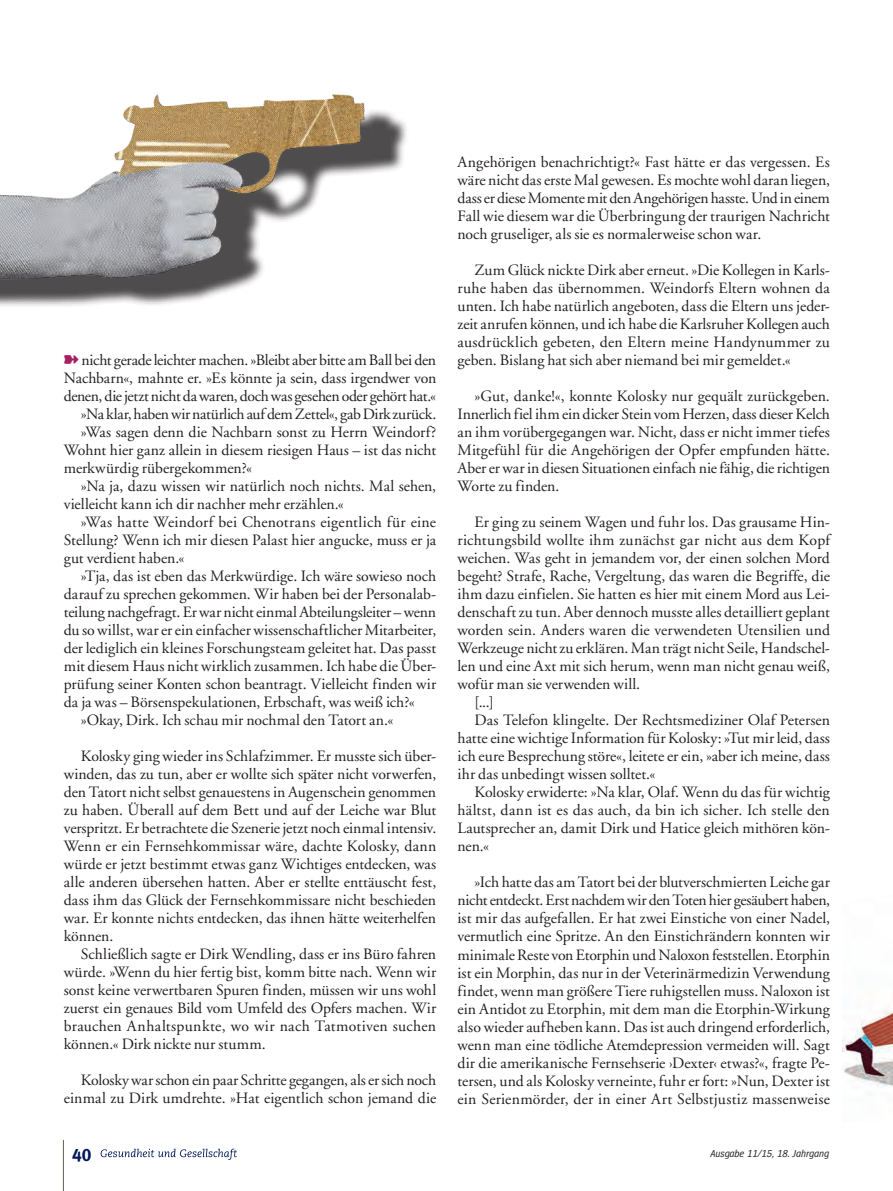
<style>
.page{position:relative;width:893px;height:1191px;background:#fff}
.page>*{position:absolute;margin:0;border:0;box-sizing:border-box;transform-origin:0 0}
.Thema_Fließ_mE{font:15.75px/18px "GG Garamond";color:#231f20;text-align:justify}
.Thema_Fließ_mE-2{font:15.75px "GG Garamond";letter-spacing:-.02em;color:#231f20}
.t1{font:italic 10.5px "Spiegel Cd";color:#231f20}
.s1{color:#a62063}
</style>
<div class="page">
<hr style="left:63px;top:1140px;width:1px;height:51px;background:#606155">
<svg style="left:101px;top:1148px;width:136px;height:11px"></svg>
<img style="left:842px;top:1010px;width:51px;height:77px">
<div style="left:0;top:108px;width:409px;height:200px;background:#231f20;opacity:.8"></div>
<img style="left:0;top:94px;width:368px;height:187px">
<p class="Thema_Fließ_mE" style="left:64px;top:351px;width:374px"><span class="s1">➽</span> nicht gerade leichter machen. »Bleibt aber bitte am Ball bei den Nachbarn«, mahnte er. »Es könnte ja sein, dass irgendwer von denen, die jetzt nicht da waren, doch was gesehen oder gehört hat.«</p>
<p class="Thema_Fließ_mE-2" style="left:81px;top:405px;width:357px">»Na klar, haben wir natürlich auf dem Zettel«, gab Dirk zurück.</p>
<p class="Thema_Fließ_mE" style="left:64px;top:423px;width:374px;text-indent:17px">»Was sagen denn die Nachbarn sonst zu Herrn Weindorf?<br>Wohnt hier ganz allein in diesem riesigen Haus – ist das nicht merkwürdig rübergekommen?«</p>
<p class="Thema_Fließ_mE" style="left:64px;top:477px;width:374px;text-indent:17px">»Na ja, dazu wissen wir natürlich noch nichts. Mal sehen, vielleicht kann ich dir nachher mehr erzählen.«</p>
<p class="Thema_Fließ_mE" style="left:64px;top:513px;width:374px;text-indent:17px">»Was hatte Weindorf bei Chenotrans eigentlich für eine Stellung? Wenn ich mir diesen Palast hier angucke, muss er ja gut verdient haben.«</p>
<p class="Thema_Fließ_mE" style="left:64px;top:567px;width:374px;text-indent:17px">»Tja, das ist eben das Merkwürdige. Ich wäre sowieso noch darauf zu sprechen gekommen. Wir haben bei der Personalab&shy;teilung nachgefragt. Er war nicht einmal Abteilungsleiter – wenn du so willst, war er ein einfacher wissenschaftlicher Mitarbeiter, der lediglich ein kleines Forschungsteam geleitet hat. Das passt mit diesem Haus nicht wirklich zusammen. Ich habe die Über&shy;prüfung seiner Konten schon beantragt. Vielleicht finden wir da ja was – Börsenspekulationen, Erbschaft, was weiß ich?«</p>
<p class="Thema_Fließ_mE" style="left:81px;top:711px;width:314px">»Okay, Dirk. Ich schau mir nochmal den Tatort an.«</p>
<p class="Thema_Fließ_mE" style="left:64px;top:747px;width:374px;text-indent:17px">Kolosky ging wieder ins Schlafzimmer. Er musste sich über&shy;winden, das zu tun, aber er wollte sich später nicht vorwerfen, den Tatort nicht selbst genauestens in Augenschein genommen zu haben. Überall auf dem Bett und auf der Leiche war Blut verspritzt. Er betrachtete die Szenerie jetzt noch einmal intensiv.<br>Wenn er ein Fernsehkommissar wäre, dachte Kolosky, dann würde er jetzt bestimmt etwas ganz Wichtiges entdecken, was alle anderen übersehen hatten. Aber er stellte enttäuscht fest, dass ihm das Glück der Fernsehkommissare nicht beschieden war. Er konnte nichts entdecken, das ihnen hätte weiterhelfen können.</p>
<p class="Thema_Fließ_mE" style="left:64px;top:945px;width:374px;text-indent:17px">Schließlich sagte er Dirk Wendling, dass er ins Büro fahren würde. »Wenn du hier fertig bist, komm bitte nach. Wenn wir sonst keine verwertbaren Spuren finden, müssen wir uns wohl zuerst ein genaues Bild vom Umfeld des Opfers machen. Wir brauchen Anhaltspunkte, wo wir nach Tatmotiven suchen können.« Dirk nickte nur stumm.</p>
<p class="Thema_Fließ_mE" style="left:64px;top:1071px;width:374px;text-align:right">Kolosky war schon ein paar Schritte gegangen, als er sich noch einmal zu Dirk umdrehte. »Hat eigentlich schon jemand die</p>
<p class="Thema_Fließ_mE" style="left:457px;top:153px;width:374px">Angehörigen benachrichtigt?« Fast hätte er das vergessen. Es wäre nicht das erste Mal gewesen. Es mochte wohl daran liegen, dass er diese Momente mit den Angehörigen hasste. Und in einem Fall wie diesem war die Überbringung der traurigen Nachricht noch gruseliger, als sie es normalerweise schon war.</p>
<p class="Thema_Fließ_mE" style="left:457px;top:261px;width:374px;text-indent:17px">Zum Glück nickte Dirk aber erneut. »Die Kollegen in Karls&shy;ruhe haben das übernommen. Weindorfs Eltern wohnen da unten. Ich habe natürlich angeboten, dass die Eltern uns jeder&shy;zeit anrufen können, und ich habe die Karlsruher Kollegen auch ausdrücklich gebeten, den Eltern meine Handynummer zu geben. Bislang hat sich aber niemand bei mir gemeldet.«</p>
<p class="Thema_Fließ_mE" style="left:457px;top:387px;width:374px;text-indent:17px">»Gut, danke!«, konnte Kolosky nur gequält zurückgeben.<br>Innerlich fiel ihm ein dicker Stein vom Herzen, dass dieser Kelch an ihm vorübergegangen war. Nicht, dass er nicht immer tiefes Mitgefühl für die Angehörigen der Opfer empfunden hätte.<br>Aber er war in diesen Situationen einfach nie fähig, die richtigen Worte zu finden.</p>
<p class="Thema_Fließ_mE" style="left:457px;top:513px;width:374px;text-indent:17px">Er ging zu seinem Wagen und fuhr los. Das grausame Hin&shy;richtungsbild wollte ihm zunächst gar nicht aus dem Kopf weichen. Was geht in jemandem vor, der einen solchen Mord begeht? Strafe, Rache, Vergeltung, das waren die Begriffe, die ihm dazu einfielen. Sie hatten es hier mit einem Mord aus Lei&shy;denschaft zu tun. Aber dennoch musste alles detailliert geplant worden sein. Anders waren die verwendeten Utensilien und Werkzeuge nicht zu erklären. Man trägt nicht Seile, Handschel&shy;len und eine Axt mit sich herum, wenn man nicht genau weiß, wofür man sie verwenden will.</p>
<p class="Thema_Fließ_mE" style="left:474px;top:693px;width:21px">[...]</p>
<p class="Thema_Fließ_mE" style="left:457px;top:711px;width:374px;text-indent:17px">Das Telefon klingelte. Der Rechtsmediziner Olaf Petersen hatte eine wichtige Information für Kolosky: »Tut mir leid, dass ich eure Besprechung störe«, leitete er ein, »aber ich meine, dass ihr das unbedingt wissen solltet.«</p>
<p class="Thema_Fließ_mE" style="left:457px;top:783px;width:374px;text-indent:17px">Kolosky erwiderte: »Na klar, Olaf. Wenn du das für wichtig hältst, dann ist es das auch, da bin ich sicher. Ich stelle den Lautsprecher an, damit Dirk und Hatice gleich mithören kön&shy;nen.«</p>
<p class="Thema_Fließ_mE" style="left:457px;top:873px;width:374px;text-indent:17px">»Ich hatte das am Tatort bei der blutverschmierten Leiche gar nicht entdeckt. Erst nachdem wir den Toten hier gesäubert haben, ist mir das aufgefallen. Er hat zwei Einstiche von einer Nadel, vermutlich eine Spritze. An den Einstichrändern konnten wir minimale Reste von Etorphin und Naloxon feststellen. Etorphin ist ein Morphin, das nur in der Veterinärmedizin Verwendung findet, wenn man größere Tiere ruhigstellen muss. Naloxon ist ein Antidot zu Etorphin, mit dem man die Etorphin-Wirkung also wieder aufheben kann. Das ist auch dringend erforderlich, wenn man eine tödliche Atemdepression vermeiden will. Sagt dir die amerikanische Fernsehserie ›Dexter‹ etwas?«, fragte Pe&shy;tersen, und als Kolosky verneinte, fuhr er fort: »Nun, Dexter ist ein Serienmörder, der in einer Art Selbstjustiz massenweise</p>
<p class="t1" style="left:710px;top:1148px;width:120px">Ausgabe 11/15, 18. Jahrgang</p>
</div>
